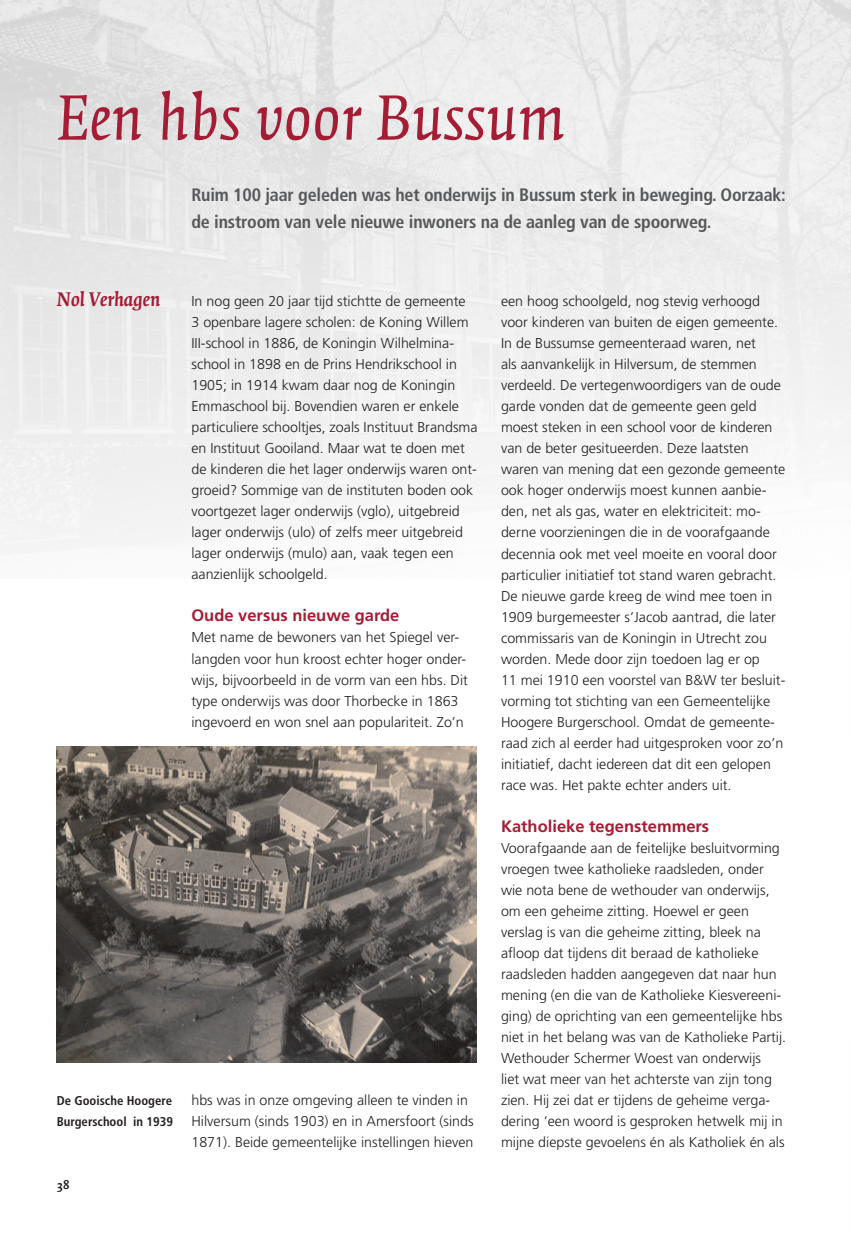
<style>
.page{position:relative;width:851px;height:1234px;background:#fff}
.page>*{position:absolute;margin:0;border:0;box-sizing:border-box;transform-origin:0 0}
.t1{font:italic 69px "Quadraat";color:#a41d35}
.t2{font:italic 700 21px "Quadraat";color:#a41d35}
.t3{font:700 condensed 18px/27px "Frutiger";letter-spacing:-.01em;color:#57585a}
.t4{font:700 16.5px "Frutiger";color:#a41d35}
.t5{font:300 14.25px/21px "Frutiger";color:#231f20}
.t6{font:700 condensed 12.75px/21px "Frutiger";color:#231f20}
.t7{font:700 12.75px "Quadraat Sans";color:#231f20}
</style>
<div class="page">
<hr style="left:849px;top:0;width:1px;height:1233px;background:#dfb2a9">
<img style="left:0;top:0;width:850px;height:578px">
<img style="left:57px;top:746px;width:419px;height:316px">
<h1 class="t1" style="left:57px;top:81px;width:510px">Een hbs voor Bussum</h1>
<p class="t3" style="left:191px;top:181px;width:596px">Ruim 100 jaar geleden was het onderwijs in Bussum sterk in beweging. Oorzaak: de instroom van vele nieuwe inwoners na de aanleg van de spoorweg.</p>
<h2 class="t2" style="left:57px;top:288px;width:105px">Nol Verhagen</h2>
<p class="t5" style="left:191px;top:291px;width:287px">In nog geen 20 jaar tijd stichtte de gemeente<br>3 openbare lagere scholen: de Koning Willem III-school in 1886, de Koningin Wilhelmina&shy;school in 1898 en de Prins Hendrikschool in 1905; in 1914 kwam daar nog de Koningin Emmaschool bij. Bovendien waren er enkele particuliere schooltjes, zoals Instituut Brandsma en Instituut Gooiland. Maar wat te doen met de kinderen die het lager onderwijs waren ont&shy;groeid? Sommige van de instituten boden ook voortgezet lager onderwijs (vglo), uitgebreid lager onderwijs (ulo) of zelfs meer uitgebreid lager onderwijs (mulo) aan, vaak tegen een aanzienlijk schoolgeld.</p>
<p class="t4" style="left:191px;top:606px;width:209px">Oude versus nieuwe garde</p>
<p class="t5" style="left:191px;top:627px;width:278px">Met name de bewoners van het Spiegel ver&shy;langden voor hun kroost echter hoger onder&shy;wijs, bijvoorbeeld in de vorm van een hbs. Dit type onderwijs was door Thorbecke in 1863 ingevoerd en won snel aan populariteit. Zo’n</p>
<p class="t6" style="left:57px;top:1089px;width:118px">De Gooische Hoogere<br>Burgerschool in 1939</p>
<p class="t7" style="left:57px;top:1177px;width:14px">38</p>
<p class="t5" style="left:191px;top:1089px;width:283px">hbs was in onze omgeving alleen te vinden in<br>Hilversum (sinds 1903) en in Amersfoort (sinds<br>1871). Beide gemeentelijke instellingen hieven</p>
<p class="t5" style="left:501px;top:291px;width:286px">een hoog schoolgeld, nog stevig verhoogd voor kinderen van buiten de eigen gemeente.<br>In de Bussumse gemeenteraad waren, net<br>als aanvankelijk in Hilversum, de stemmen verdeeld. De vertegenwoordigers van de oude garde vonden dat de gemeente geen geld moest steken in een school voor de kinderen van de beter gesitueerden. Deze laatsten waren van mening dat een gezonde gemeente ook hoger onderwijs moest kunnen aanbie&shy;den, net als gas, water en elektriciteit: mo&shy;derne voorzieningen die in de voorafgaande decennia ook met veel moeite en vooral door particulier initiatief tot stand waren gebracht.<br>De nieuwe garde kreeg de wind mee toen in 1909 burgemeester s’Jacob aantrad, die later commissaris van de Koningin in Utrecht zou worden. Mede door zijn toedoen lag er op<br>11 mei 1910 een voorstel van B&amp;W ter besluit&shy;vorming tot stichting van een Gemeentelijke Hoogere Burgerschool. Omdat de gemeente&shy;raad zich al eerder had uitgesproken voor zo’n initiatief, dacht iedereen dat dit een gelopen race was. Het pakte echter anders uit.</p>
<p class="t4" style="left:501px;top:816px;width:210px">Katholieke tegenstemmers</p>
<p class="t5" style="left:501px;top:837px;width:287px">Voorafgaande aan de feitelijke besluitvorming vroegen twee katholieke raadsleden, onder wie nota bene de wethouder van onderwijs, om een geheime zitting. Hoewel er geen verslag is van die geheime zitting, bleek na afloop dat tijdens dit beraad de katholieke raadsleden hadden aangegeven dat naar hun mening (en die van de Katholieke Kiesvereeni&shy;ging) de oprichting van een gemeentelijke hbs niet in het belang was van de Katholieke Partij.<br>Wethouder Schermer Woest van onderwijs<br>liet wat meer van het achterste van zijn tong zien. Hij zei dat er tijdens de geheime verga&shy;dering ‘een woord is gesproken hetwelk mij in mijne diepste gevoelens én als Katholiek én als</p>
</div>
